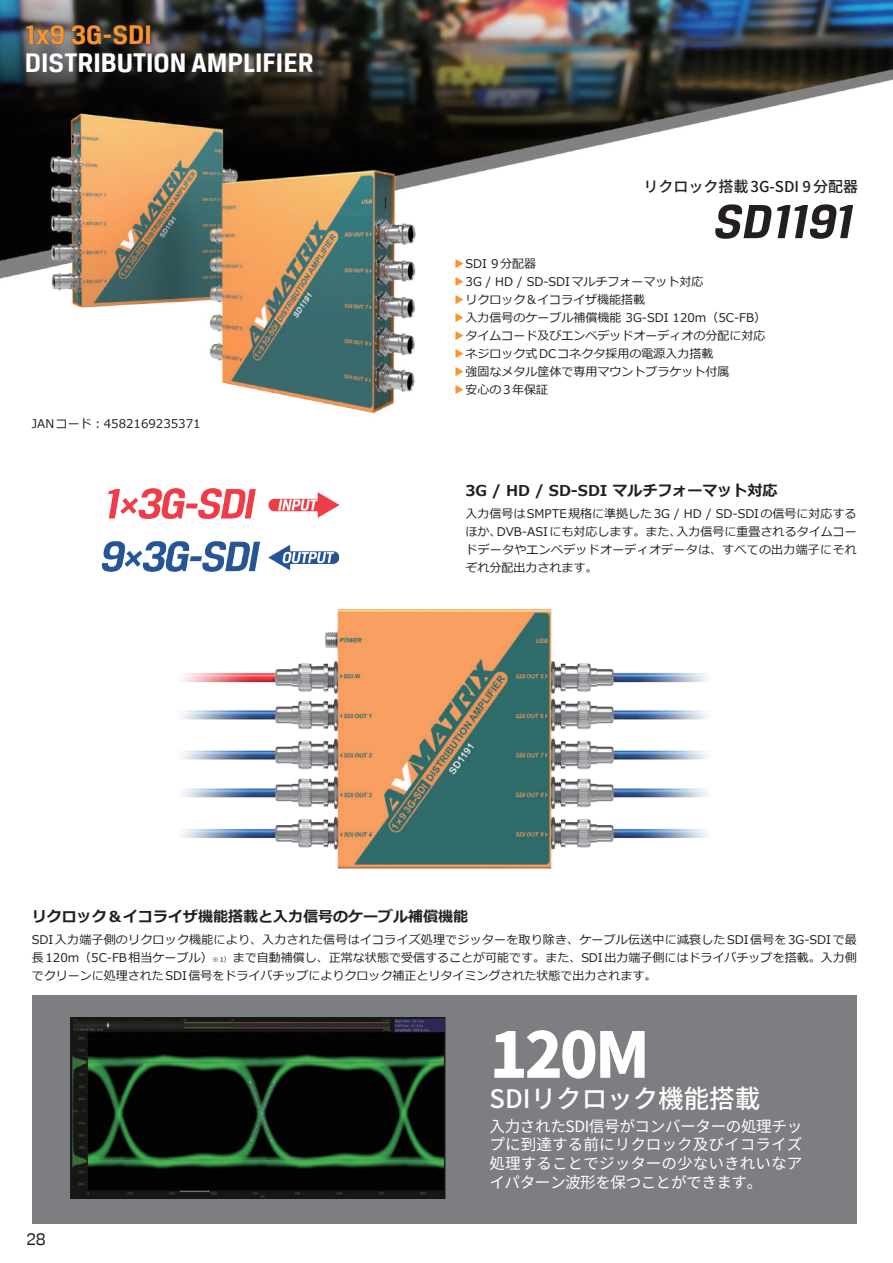
<style>
.page{position:relative;width:893px;height:1263px;background:#fff}
.page>*{position:absolute;margin:0;border:0;box-sizing:border-box;transform-origin:0 0}
.t1{font:900 62.85px "Noto Sans JP";color:#fff}
.t2{font:italic 700 51px "Breuer Text";letter-spacing:-.01em;color:#231f20}
.t3{font:700 28.5px "Breuer Text";color:#fff}
.t4{font:700 28.5px "Breuer Text";color:#f79330}
.t5{font:500 25.5px "Noto Sans JP";color:#fff}
.t6{font:18px "Breuer Text";color:#231f20}
.t7{font:15.6px/18.8px "Noto Sans JP";letter-spacing:.005em;color:#fff;text-align:justify}
.t8{font:700 15px "Meiryo";color:#231f20}
.t9{font:500 15px "Noto Sans JP";color:#231f20}
.t10{font:12px/18px "Meiryo";color:#231f20;text-align:justify}
.s1{color:#f79430}
.s2{font-size:6.75px}
</style>
<div class="page">
<div style="left:32px;top:995px;width:825px;height:229px;background:#7d7e82"></div>
<img style="left:0;top:0;width:893px;height:279px">
<img style="left:182px;top:610px;width:525px;height:258px">
<img style="left:102px;top:489px;width:238px;height:82px">
<img style="left:50px;top:112px;width:366px;height:302px">
<img style="left:71px;top:1017px;width:375px;height:182px">
<h3 class="t4" style="left:25px;top:19px;width:129px">1x9 3G-SDI</h3>
<h3 class="t3" style="left:25px;top:47px;width:290px">DISTRIBUTION AMPLIFIER</h3>
<p class="t10" style="left:32px;top:415px;width:170px">JANコード：4582169235371</p>
<p class="t9" style="left:644px;top:178px;width:216px">リクロック搭載 3G-SDI 9 分配器</p>
<h2 class="t2" style="left:714px;top:194px;width:141px">SD1191</h2>
<p class="t10" style="left:453px;top:255px;width:315px;text-align:left"><span class="s1">▶</span>SDI 9分配器<br><span class="s1">▶</span>3G / HD / SD-SDIマルチフォーマット対応<br><span class="s1">▶</span>リクロック &amp;イコライザ機能搭載<br><span class="s1">▶</span>入力信号のケーブル補償機能 3G-SDI 120m（5C-FB）<span class="s1">▶</span>タイムコード及びエンベデッドオーディオの分配に対応<span class="s1">▶</span>ネジロック式 DCコネクタ採用の電源入力搭載<br><span class="s1">▶</span>強固なメタル筐体で専用マウントブラケット付属<br><span class="s1">▶</span>安心の 3年保証</p>
<p class="t8" style="left:465px;top:479px;width:314px">3G / HD / SD-SDI マルチフォーマット対応</p>
<p class="t10" style="left:465px;top:505px;width:393px">入力信号はSMPTE規格に準拠した 3G / HD / SD-SDIの信号に対応するほか、DVB-ASIにも対応します。また、入力信号に重畳されるタイムコードデータやエンベデッドオーディオデータは、すべての出力端子にそれぞれ分配出力されます。</p>
<p class="t8" style="left:32px;top:905px;width:438px">リクロック&amp;イコライザ機能搭載と入力信号のケーブル補償機能</p>
<p class="t10" style="left:32px;top:931px;width:826px">SDI入力端子側のリクロック機能により、入力された信号はイコライズ処理でジッターを取り除き、ケーブル伝送中に減衰した SDI信号を 3G-SDIで最長 120m（5C-FB相当ケーブル）<span class="s2">※1）</span> まで自動補償し、正常な状態で受信することが可能です。また、SDI出力端子側にはドライバチップを搭載。入力側でクリーンに処理されたSDI信号をドライバチップによりクロック補正とリタイミングされた状態で出力されます。</p>
<h3 class="t6" style="left:26px;top:1229px;width:21px">28</h3>
<h1 class="t1" style="left:489px;top:1019px;width:162px">120M</h1>
<h3 class="t5" style="left:489px;top:1084px;width:272px">SDIリクロック機能搭載</h3>
<h3 class="t7" style="left:489px;top:1117px;width:314px">入力されたSDI信号がコンバーターの処理チップに到達する前にリクロック及びイコライズ処理することでジッターの少ないきれいなアイパターン波形を保つことができます。</h3>
</div>
